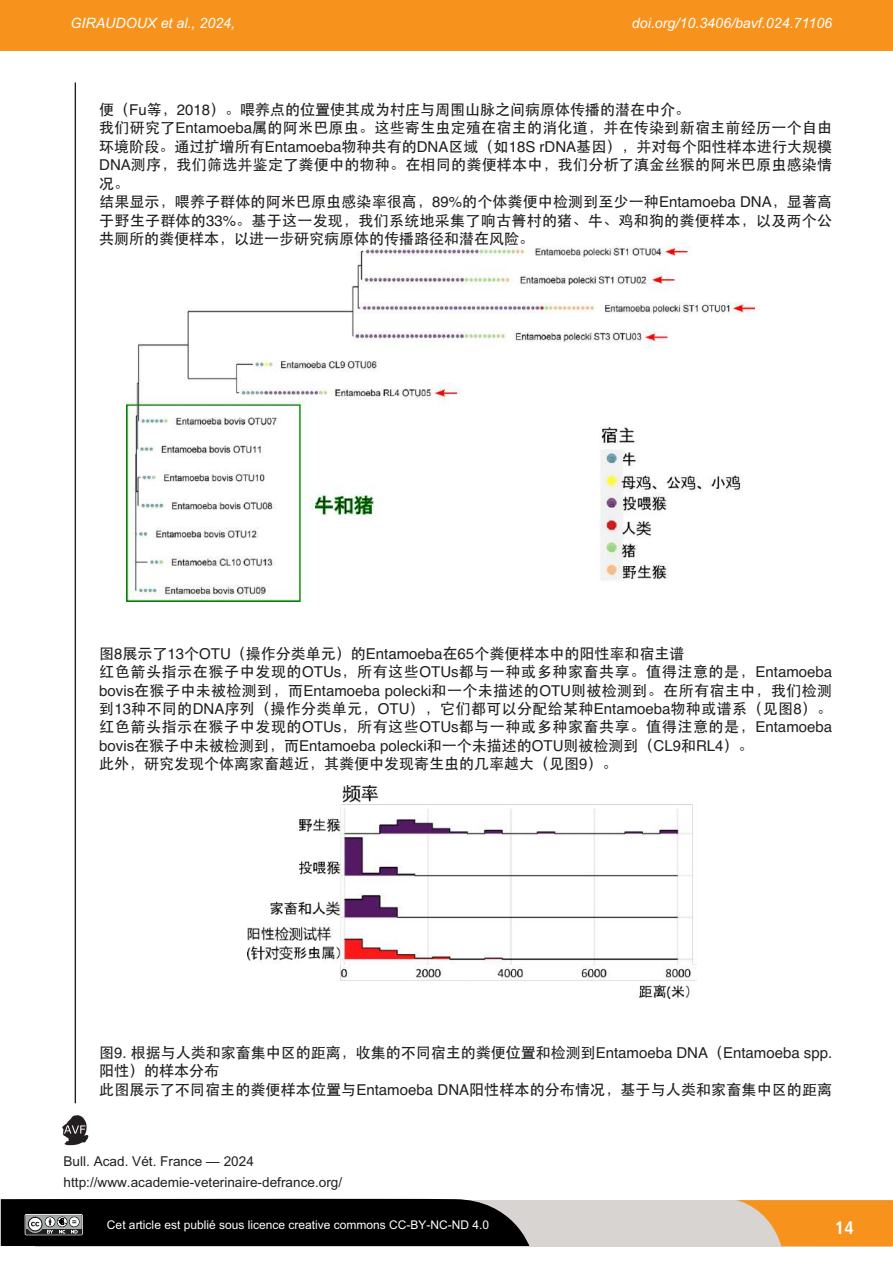
<style>
.page{position:relative;width:893px;height:1263px;background:#fff}
.page>*{position:absolute;margin:0;border:0;box-sizing:border-box;transform-origin:0 0}
.t1{font:700 condensed 18px "Frutiger";color:#fff}
.t2{font:15px/18.5px "ST Heiti";letter-spacing:.01em;color:#231f20}
.t3{font:15px "Helvetica";color:#231f20}
.t4{font:italic 14.25px "Arial";color:#fff}
.t5{font:13.65px/21px "Arial";color:#231f20}
.t6{font:12px "Arial";color:#fff}
.s1{font-family:"Helvetica"}
.s2{font-family:"ST Heiti"}
</style>
<div class="page">
<div style="left:35px;top:1199px;width:856px;height:47px;background:#d7d4d2"></div>
<svg style="left:736px;top:1200px;width:157px;height:46px"></svg>
<svg style="left:62px;top:1115px;width:26px;height:30px"></svg>
<div style="left:0;top:0;width:893px;height:51px;background:#f7931d"></div>
<hr style="left:75px;top:82px;width:1px;height:1021px;background:#231f20">
<svg style="left:1px;top:1198px;width:528px;height:48px;background:#131313"></svg>
<img style="left:126px;top:246px;width:629px;height:356px">
<img style="left:248px;top:786px;width:448px;height:212px">
<p class="t4" style="left:70px;top:15px;width:166px">GIRAUDOUX et al., 2024,</p>
<p class="t4" style="left:632px;top:15px;width:202px">doi.org/10.3406/bavf.024.71106</p>
<p class="t2" style="left:99px;top:100px;width:734px">便（<span class="s1">Fu</span>等，<span class="s1">2018</span>）。喂养点的位置使其成为村庄与周围山脉之间病原体传播的潜在中介。<br>我们研究了<span class="s1">Entamoeba</span>属的阿米巴原虫。这些寄生虫定殖在宿主的消化道，并在传染到新宿主前经历一个自由环境阶段。通过扩增所有<span class="s1">Entamoeba</span>物种共有的<span class="s1">DNA</span>区域（如<span class="s1">18S rDNA</span>基因），并对每个阳性样本进行大规模<span class="s1">DNA</span>测序，我们筛选并鉴定了粪便中的物种。在相同的粪便样本中，我们分析了滇金丝猴的阿米巴原虫感染情况。<br>结果显示，喂养子群体的阿米巴原虫感染率很高，<span class="s1">89%</span>的个体粪便中检测到至少一种<span class="s1">Entamoeba DNA</span>，显著高于野生子群体的<span class="s1">33%</span>。基于这一发现，我们系统地采集了响古箐村的猪、牛、鸡和狗的粪便样本，以及两个公共厕所的粪便样本，以进一步研究病原体的传播路径和潜在风险。</p>
<p class="t2" style="left:99px;top:644px;width:734px">图<span class="s1">8</span>展示了<span class="s1">13</span>个<span class="s1">OTU</span>（操作分类单元）的<span class="s1">Entamoeba</span>在<span class="s1">65</span>个粪便样本中的阳性率和宿主谱<br>红色箭头指示在猴子中发现的<span class="s1">OTUs</span>，所有这些<span class="s1">OTUs</span>都与一种或多种家畜共享。值得注意的是，<span class="s1">Entamoeba bovis</span>在猴子中未被检测到，而<span class="s1">Entamoeba polecki</span>和一个未描述的<span class="s1">OTU</span>则被检测到。在所有宿主中，我们检测到<span class="s1">13</span>种不同的<span class="s1">DNA</span>序列（操作分类单元，<span class="s1">OTU</span>），它们都可以分配给某种<span class="s1">Entamoeba</span>物种或谱系（见图<span class="s1">8</span>）。红色箭头指示在猴子中发现的<span class="s1">OTUs</span>，所有这些<span class="s1">OTUs</span>都与一种或多种家畜共享。值得注意的是，<span class="s1">Entamoeba</span></p>
<p class="t3" style="left:99px;top:737px;width:656px">bovis<span class="s2">在猴子中未被检测到，而</span>Entamoeba polecki<span class="s2">和一个未描述的</span>OTU<span class="s2">则被检测到（</span>CL9<span class="s2">和</span>RL4<span class="s2">）。</span></p>
<p class="t2" style="left:99px;top:755px;width:520px">此外，研究发现个体离家畜越近，其粪便中发现寄生虫的几率越大（见图<span class="s1">9</span>）。</p>
<p class="t2" style="left:99px;top:1043px;width:734px">图<span class="s1">9.</span> 根据与人类和家畜集中区的距离，收集的不同宿主的粪便位置和检测到<span class="s1">Entamoeba DNA</span>（<span class="s1">Entamoeba spp.</span>阳性）的样本分布<br>此图展示了不同宿主的粪便样本位置与<span class="s1">Entamoeba DNA</span>阳性样本的分布情况，基于与人类和家畜集中区的距离</p>
<p class="t5" style="left:64px;top:1150px;width:280px">Bull. Acad. Vét. France — 2024 http://www.academie-veterinaire-defrance.org/</p>
<p class="t6" style="left:107px;top:1217px;width:384px">Cet article est publié sous licence creative commons CC-BY-NC-ND 4.0</p>
<p class="t1" style="left:835px;top:1220px;width:20px">14</p>
</div>
